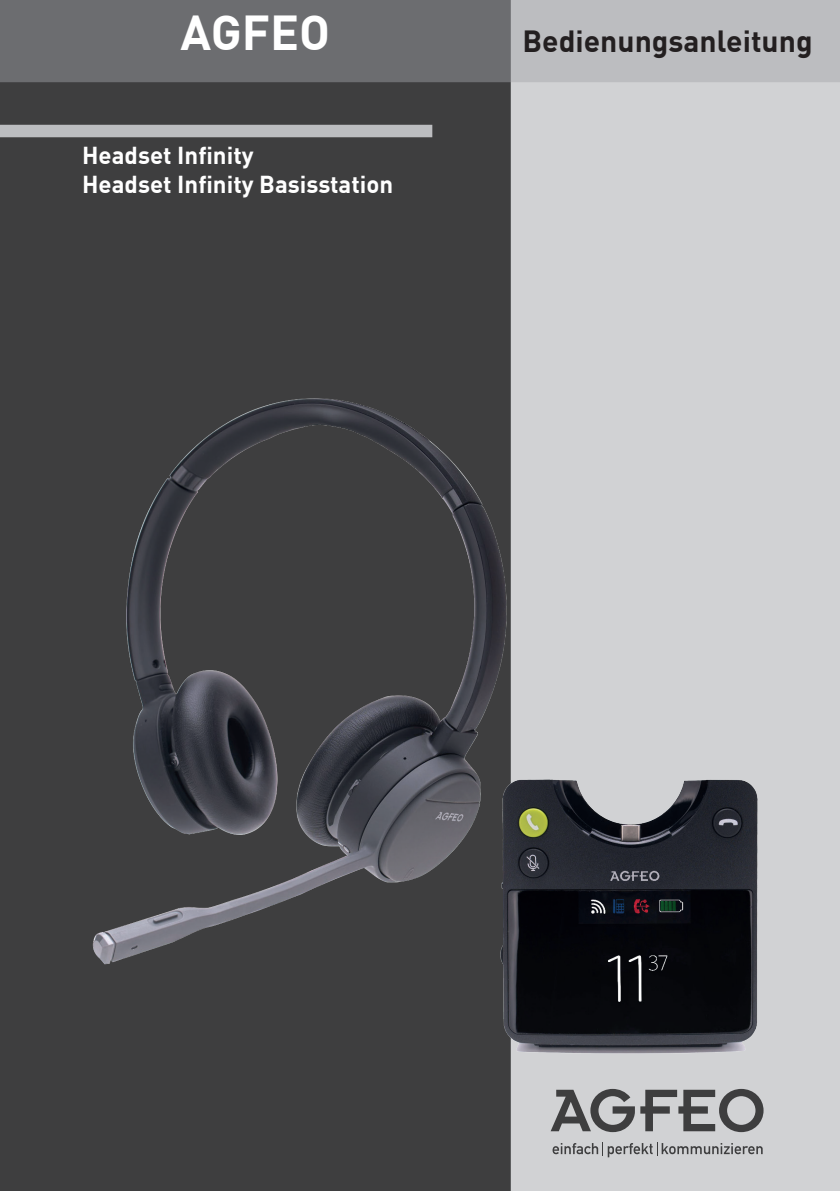
<style>
.page{position:relative;width:840px;height:1191px;background:#fff}
.page>*{position:absolute;margin:0;border:0;box-sizing:border-box;transform-origin:0 0}
.t1{font:700 48px "DIN Offc";color:#fff}
.Fließtext{font:700 30px "DIN Offc";color:#231f20}
.t2{font:700 24px "DIN Offc";color:#fff}
</style>
<div class="page">
<div style="left:510px;top:82px;width:329px;height:1109px;background:#d1d2d4"></div>
<div style="left:0;top:82px;width:510px;height:1109px;background:#3e3e3f"></div>
<svg style="left:552px;top:1141px;width:210px;height:16px;background:#aeafb1"></svg>
<div style="left:0;top:0;width:510px;height:82px;background:#6c6d70"></div>
<div style="left:510px;top:0;width:329px;height:82px;background:#bcbdc0"></div>
<img style="left:297px;top:699px;width:542px;height:441px">
<img style="left:68px;top:343px;width:454px;height:651px">
<div style="left:0;top:125px;width:432px;height:12px;background:#bcbdc0"></div>
<p class="t1" style="left:180px;top:2px;width:151px">AGFEO</p>
<p class="t2" style="left:82px;top:140px;width:173px">Headset Infinity</p>
<p class="t2" style="left:82px;top:169px;width:312px">Headset Infinity Basisstation</p>
<p class="Fließtext" style="left:522px;top:22px;width:291px">Bedienungsanleitung</p>
</div>
